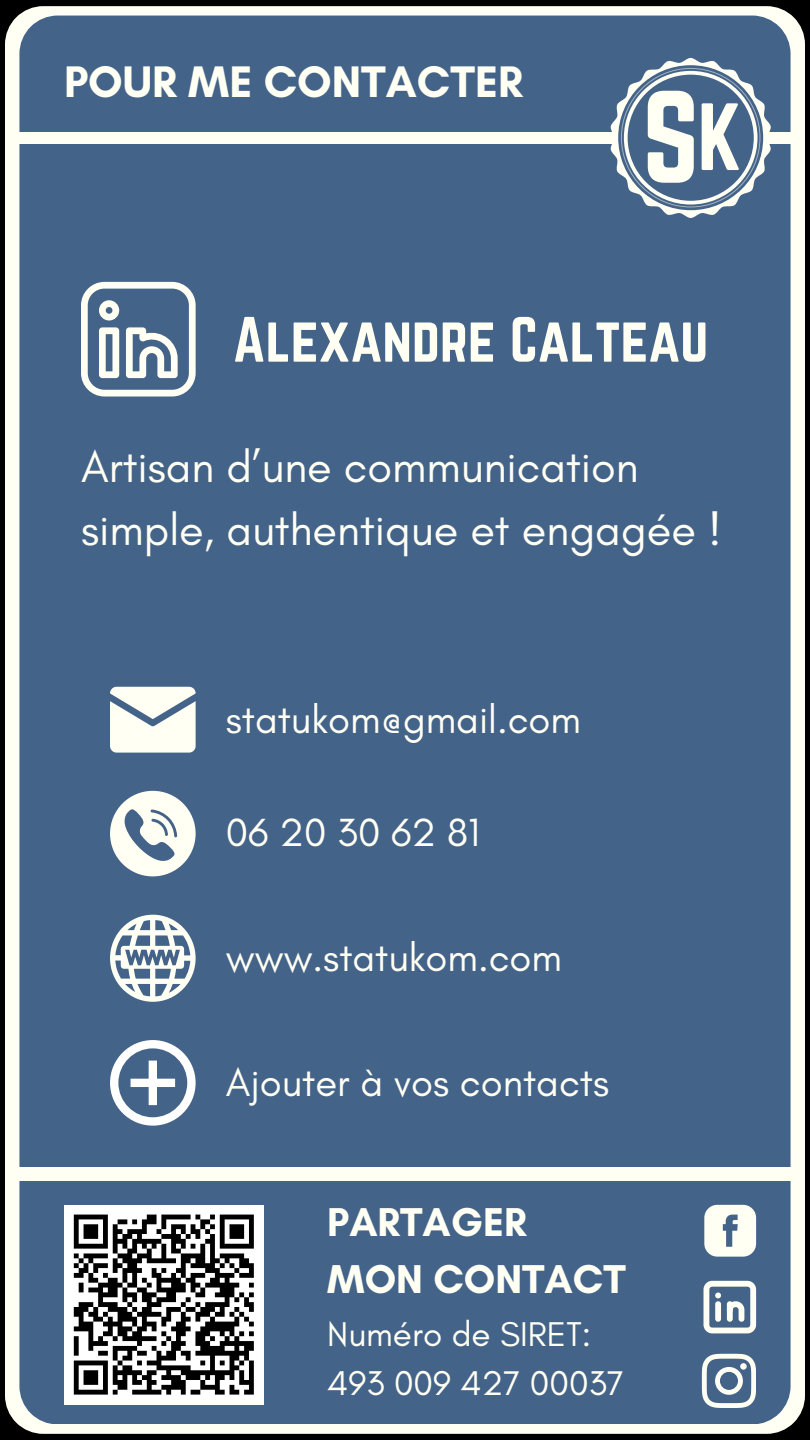
<style>
.page{position:relative;width:810px;height:1440px;background:#000}
.page>*{position:absolute;margin:0;border:0;box-sizing:border-box;transform-origin:0 0}
.t1{font:115px "Norwester";color:#fffff3}
.t2{font:83.4px "Norwester";color:#fffff3}
.t3{font:56px "Norwester";color:#fffff3}
.t4{font:45px/63px "Glacial Indifference";color:#fffff3}
.t5{font:700 45px "Glacial Indifference";color:#fffff3}
.t6{font:700 41px "Glacial Indifference";color:#fffff3}
.t7{font:40px "Glacial Indifference";color:#fffff3}
.t8{font:35px "Glacial Indifference";color:#fffff3}
</style>
<div class="page">
<div style="left:5px;top:6px;width:800px;height:1428px;background:#fffff3"></div>
<div style="left:19px;top:16px;width:772px;height:1408px;background:#446389"></div>
<div style="left:16px;top:1167px;width:781px;height:14px;background:#fffff3"></div>
<div style="left:5px;top:132px;width:792px;height:12px;background:#fffff3"></div>
<svg style="left:611px;top:58px;width:160px;height:160px;background:#657f9c"></svg>
<svg style="left:110px;top:687px;width:86px;height:66px;background:#e6eae4"></svg>
<svg style="left:110px;top:915px;width:86px;height:87px;background:#9cadbb"></svg>
<svg style="left:110px;top:791px;width:86px;height:85px;background:#bac6cc"></svg>
<svg style="left:110px;top:1040px;width:86px;height:86px;background:#889cb4"></svg>
<svg style="left:81px;top:282px;width:115px;height:115px;background:#8c9fb2"></svg>
<div style="left:64px;top:1205px;width:200px;height:199px;background:#fff"></div>
<svg style="left:73px;top:1214px;width:181px;height:181px"></svg>
<svg style="left:704px;top:1281px;width:52px;height:52px;background:#a3b2be"></svg>
<svg style="left:704px;top:1205px;width:52px;height:52px;background:#dfe4e1"></svg>
<svg style="left:702px;top:1354px;width:54px;height:54px;background:#91a3b4"></svg>
<div style="left:740px;top:1363px;width:7px;height:7px;background:#fffff3;border-radius:50%"></div>
<p class="t5" style="left:64px;top:54px;width:460px">POUR ME CONTACTER</p>
<p class="t1" style="left:642px;top:68px;width:59px">S</p>
<p class="t2" style="left:697px;top:87px;width:46px">K</p>
<p class="t3" style="left:233px;top:306px;width:477px">Alexandre Calteau</p>
<p class="t4" style="left:81px;top:435px;width:642px">Artisan d’une communication simple, authentique et engagée !</p>
<p class="t7" style="left:226px;top:695px;width:357px">statukom@gmail.com</p>
<p class="t7" style="left:226px;top:808px;width:255px">06 20 30 62 81</p>
<p class="t7" style="left:226px;top:933px;width:338px">www.statukom.com</p>
<p class="t7" style="left:226px;top:1058px;width:385px">Ajouter à vos contacts</p>
<p class="t6" style="left:327px;top:1197px;width:201px">PARTAGER</p>
<p class="t6" style="left:327px;top:1254px;width:300px">MON CONTACT</p>
<p class="t8" style="left:327px;top:1313px;width:265px">Numéro de SIRET:</p>
<p class="t8" style="left:327px;top:1362px;width:298px">493 009 427 00037</p>
</div>
